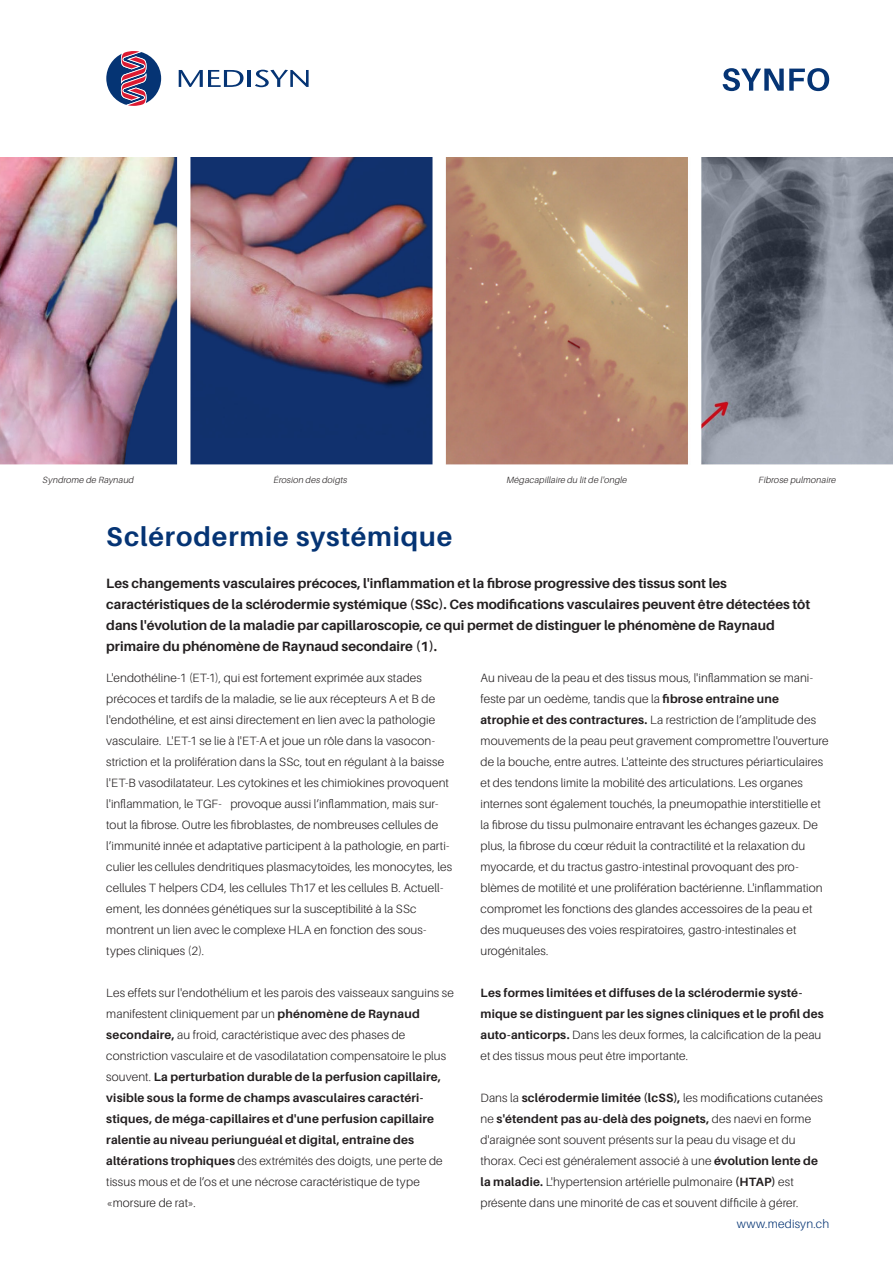
<style>
.page{position:relative;width:893px;height:1263px;background:#fff}
.page>*{position:absolute;margin:0;border:0;box-sizing:border-box;transform-origin:0 0}
.t1{font:700 27px "Aileron";letter-spacing:.035em;color:#053474}
.t2{font:700 13.5px/21px "Aileron";color:#231f20}
.t3{font:300 12px/21px "Aileron";letter-spacing:.01em;color:#231f20}
.t4{font:700 12px/21px "Aileron";letter-spacing:.015em;color:#231f20}
.t5{font:300 12px "Aileron";letter-spacing:.015em;color:#053474}
.t6{font:italic 300 9px "Aileron";color:#231f20}
.s1{font-weight:700}
.s2{font-weight:300}
</style>
<div class="page">
<svg style="left:723px;top:68px;width:106px;height:23px"></svg>
<svg style="left:179px;top:70px;width:65px;height:17px"></svg>
<hr style="left:248px;top:70px;width:3px;height:17px;background:#053474">
<svg style="left:255px;top:70px;width:54px;height:17px"></svg>
<svg style="left:106px;top:51px;width:55px;height:55px"></svg>
<img style="left:0;top:157px;width:893px;height:308px">
<p class="t6" style="left:42px;top:475px;width:95px">Syndrome de Raynaud</p>
<p class="t6" style="left:273px;top:475px;width:77px">Érosion des doigts</p>
<p class="t6" style="left:506px;top:475px;width:124px">Mégacapillaire du litde l'ongle</p>
<p class="t6" style="left:758px;top:475px;width:81px">Fibrose pulmonaire</p>
<h1 class="t1" style="left:106px;top:521px;width:348px">Sclérodermie systémique</h1>
<p class="t2" style="left:106px;top:573px;width:705px">Les changements vasculaires précoces, l'inflammation et la fibrose progressive des tissus sont les caractéristiques de la sclérodermie systémique (SSc). Ces modifications vasculaires peuvent être détectées tôt dans l'évolution de la maladie par capillaroscopie, ce qui permet de distinguer le phénomène de Raynaud primaire du phénomène de Raynaud secondaire (1).</p>
<p class="t3" style="left:106px;top:668px;width:347px">L'endothéline-1 (ET-1), qui est fortement exprimée aux stades précoces et tardifs de la maladie, se lie aux récepteurs A et B de l'endothéline, et est ainsi directement en lien avec la pathologie vasculaire. L'ET-1 se lie à l'ET-A et joue un rôle dans la vasocon&shy;striction et la prolifération dans la SSc, tout en régulant à la baisse l'ET-B vasodilatateur. Les cytokines et les chimiokines provoquent l'inflammation, le TGF- provoque aussi l’inflammation, mais sur&shy;tout la fibrose. Outre les fibroblastes, de nombreuses cellules de l’immunité innée et adaptative participent à la pathologie, en parti&shy;culier les cellules dendritiques plasmacytoïdes, les monocytes, les cellules T helpers CD4, les cellules Th17 et les cellules B. Actuell&shy;ement, les données génétiques sur la susceptibilité à la SSc montrent un lien avec le complexe HLA en fonction des sous&shy;types cliniques (2).</p>
<p class="t3" style="left:106px;top:983px;width:349px">Les effets sur l'endothélium et les parois des vaisseaux sanguins se manifestent cliniquement par un <span class="s1">phénomène de Raynaud secondaire,</span> au froid, caractéristique avec des phases de constriction vasculaire et de vasodilatation compensatoire le plus souvent. <span class="s1">La perturbation durable de la perfusion capillaire, visible sous la forme de champs avasculaires caractéri&shy;stiques, de méga-capillaires et d'une perfusion capillaire ralentie au niveau periunguéal et digital, entraîne des altérations trophiques</span> des extrémités des doigts, une perte de tissus mous et de l’os et une nécrose caractéristique de type «morsure de rat».</p>
<p class="t3" style="left:480px;top:668px;width:350px">Au niveau de la peau et des tissus mous, l'inflammation se mani&shy;feste par un oedème, tandis que la <span class="s1">fibrose entraîne une atrophie et des contractures.</span> La restriction de l’amplitude des mouvements de la peau peut gravement compromettre l'ouverture de la bouche, entre autres. L'atteinte des structures périarticulaires et des tendons limite la mobilité des articulations. Les organes internes sont également touchés, la pneumopathie interstitielle et la fibrose du tissu pulmonaire entravant les échanges gazeux. De plus, la fibrose du cœur réduit la contractilité et la relaxation du myocarde, et du tractus gastro-intestinal provoquant des pro&shy;blèmes de motilité et une prolifération bactérienne. L'inflammation compromet les fonctions des glandes accessoires de la peau et des muqueuses des voies respiratoires, gastro-intestinales et urogénitales.</p>
<p class="t4" style="left:480px;top:983px;width:345px">Les formes limitées et diffuses de la sclérodermie systé&shy;mique se distinguent par les signes cliniques et le profil des auto-anticorps. <span class="s2">Dans les deux formes, la calcification de la peau et des tissus mous peut être importante.</span></p>
<p class="t3" style="left:480px;top:1088px;width:344px">Dans la <span class="s1">sclérodermie limitée (lcSS),</span> les modifications cutanées ne <span class="s1">s'étendent pas au-delà des poignets,</span> des naevi en forme d'araignée sont souvent présents sur la peau du visage et du thorax. Ceci est généralement associé à une <span class="s1">évolution lente de la maladie.</span> L'hypertension artérielle pulmonaire <span class="s1">(HTAP)</span> est présente dans une minorité de cas et souvent difficile à gérer.</p>
<p class="t5" style="left:737px;top:1218px;width:94px">www.medisyn.ch</p>
</div>
